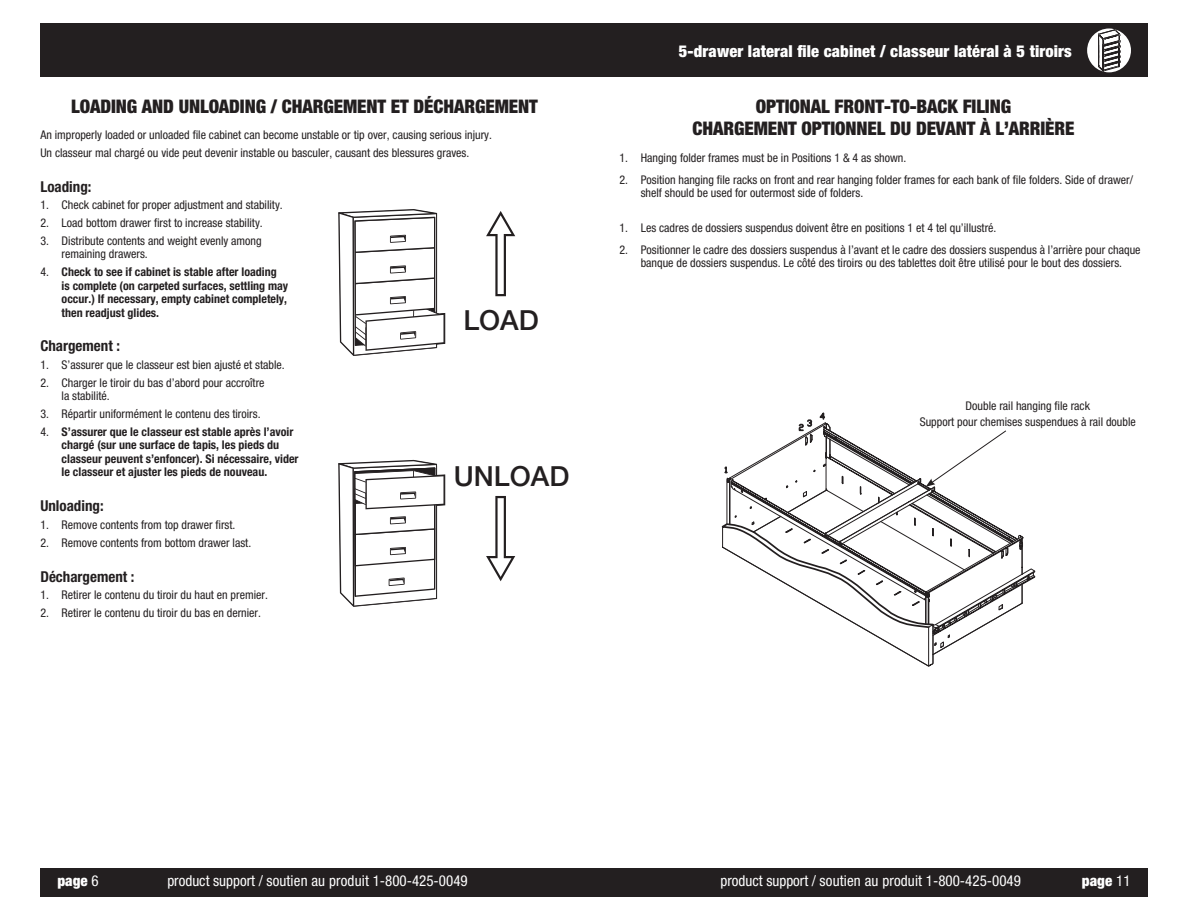
<style>
.page{position:relative;width:1188px;height:918px;background:#fff}
.page>*{position:absolute;margin:0;border:0;box-sizing:border-box;transform-origin:0 0}
.t1{font:500 27.75px "Helvetica Neue";color:#231f20}
.t2{font:900 condensed 18.75px "Helvetica Neue";letter-spacing:-.005em;color:#231f20}
.t3{font:900 condensed 16.5px "Helvetica Neue";letter-spacing:.01em;color:#fff}
.t4{font:condensed 15px "Helvetica Neue";color:#fff}
.t5{font:700 condensed 15px "Helvetica Neue";color:#231f20}
.t6{font:900 condensed 15px "Helvetica Neue";color:#fff}
.t7{font:condensed 12px/13.5px "Helvetica Neue";color:#231f20}
.t8{font:700 condensed 12px/13.5px "Helvetica Neue";color:#231f20}
.s1{font-weight:400}
</style>
<div class="page">
<div style="left:594px;top:23px;width:554px;height:54px;background:#231f20"></div>
<div style="left:1087px;top:28px;width:44px;height:44px;background:#fff;border-radius:50%"></div>
<div style="left:40px;top:868px;width:554px;height:28px;background:#231f20"></div>
<div style="left:594px;top:868px;width:554px;height:28px;background:#231f20"></div>
<div style="left:40px;top:23px;width:554px;height:54px;background:#231f20"></div>
<svg style="left:1098px;top:30px;width:22px;height:41px"></svg>
<svg style="left:486px;top:211px;width:29px;height:85px"></svg>
<svg style="left:338px;top:209px;width:107px;height:147px"></svg>
<svg style="left:486px;top:496px;width:29px;height:85px"></svg>
<svg style="left:338px;top:460px;width:107px;height:147px"></svg>
<svg style="left:721px;top:412px;width:315px;height:255px"></svg>
<h2 class="t2" style="left:71px;top:95px;width:20px">LOADING</h2>
<h2 class="t2" style="left:142px;top:95px;width:12px">AND</h2>
<h2 class="t2" style="left:179px;top:95px;width:21px">UNLOADING</h2>
<h2 class="t2" style="left:271px;top:95px;width:33px">/ CHARGEMENT</h2>
<h2 class="t2" style="left:391px;top:95px;width:34px">ET DÉCHARGEMENT</h2>
<p class="t7" style="left:40px;top:126px;width:453px;line-height:17.7px">An improperly loaded or unloaded file cabinet can become unstable or tip over, causing serious injury.<br>Un classeur mal chargé ou vide peut devenir instable ou basculer, causant des blessures graves.</p>
<p class="t5" style="left:40px;top:177px;width:53px">Loading:</p>
<p class="t7" style="left:40px;top:198px;width:244px">1. Check cabinet for proper adjustment and stability.</p>
<p class="t7" style="left:40px;top:216px;width:224px">2. Load bottom drawer first to increase stability.</p>
<p class="t7" style="left:62px;top:234px;width:202px;text-indent:-21px">3. Distribute contents and weight evenly among remaining drawers.</p>
<p class="t8" style="left:62px;top:265px;width:228px;text-indent:-21px"><span class="s1">4.</span> Check to see if cabinet is stable after loading<br>is complete (on carpeted surfaces, settling may occur.) If necessary, empty cabinet completely, then readjust glides.</p>
<p class="t5" style="left:40px;top:337px;width:81px">Chargement :</p>
<p class="t7" style="left:40px;top:358px;width:246px">1. S’assurer que le classeur est bien ajusté et stable.</p>
<p class="t7" style="left:62px;top:376px;width:204px;text-indent:-21px">2. Charger le tiroir du bas d’abord pour accroître la stabilité.</p>
<p class="t7" style="left:40px;top:407px;width:222px">3. Répartir uniformément le contenu des tiroirs.</p>
<p class="t8" style="left:62px;top:425px;width:238px;text-indent:-21px"><span class="s1">4.</span> S’assurer que le classeur est stable après l’avoir chargé (sur une surface de tapis, les pieds du classeur peuvent s’enfoncer). Si nécessaire, vider le classeur et ajuster les pieds de nouveau.</p>
<p class="t5" style="left:40px;top:497px;width:65px">Unloading:</p>
<p class="t7" style="left:40px;top:518px;width:197px">1. Remove contents from top drawer first.</p>
<p class="t7" style="left:40px;top:536px;width:212px">2. Remove contents from bottom drawer last.</p>
<p class="t5" style="left:40px;top:567px;width:96px">Déchargement :</p>
<p class="t7" style="left:40px;top:588px;width:229px">1. Retirer le contenu du tiroir du haut en premier.</p>
<p class="t7" style="left:40px;top:606px;width:222px">2. Retirer le contenu du tiroir du bas en dernier.</p>
<h1 class="t1" style="left:463px;top:304px;width:77px">LOAD</h1>
<h1 class="t1" style="left:454px;top:459px;width:117px">UNLOAD</h1>
<h3 class="t3" style="left:679px;top:41px;width:395px">5-DRAWER LATERAL FILE CABINET / CLASSEUR LATÉRAL À 5 TIROIRS</h3>
<h2 class="t2" style="left:756px;top:95px;width:21px">OPTIONAL</h2>
<h2 class="t2" style="left:835px;top:95px;width:20px">FRONT</h2>
<h2 class="t2" style="left:884px;top:95px;width:97px">-TO-BACK FILING</h2>
<h2 class="t2" style="left:693px;top:117px;width:22px">CHARGEMENT</h2>
<h2 class="t2" style="left:802px;top:117px;width:11px">OPTIONNEL</h2>
<h2 class="t2" style="left:890px;top:117px;width:37px">DU DEVANT</h2>
<h2 class="t2" style="left:980px;top:117px;width:39px">ÀL’ARRIÈRE</h2>
<p class="t7" style="left:620px;top:151px;width:288px">1. Hanging folder frames must be in Positions 1 &amp; 4 as shown.</p>
<p class="t7" style="left:641px;top:173px;width:494px;text-indent:-21px">2. Position hanging file racks on front and rear hanging folder frames for each bank of file folders. Side of drawer/ shelf should be used for outermost side of folders.</p>
<p class="t7" style="left:620px;top:221px;width:378px">1. Les cadres de dossiers suspendus doivent être en positions 1 et 4 tel qu’illustré.</p>
<p class="t7" style="left:620px;top:243px;width:523px;text-align:center">2. Positionner le cadre des dossiers suspendus à l’avant et le cadre des dossiers suspendus à l’arrière pour chaque banque de dossiers suspendus. Le côté des tiroirs ou des tablettes doit être utilisé pour le bout des dossiers.</p>
<p class="t7" style="left:920px;top:398px;width:218px;line-height:15.6px;text-align:center">Double rail hanging file rack<br>Support pour chemises suspendues à rail double</p>
<p class="t6" style="left:57px;top:872px;width:43px">PAGE <span class="s1">6</span></p>
<p class="t4" style="left:167px;top:872px;width:302px">product support / soutien au produit 1-800-425-0049</p>
<p class="t4" style="left:721px;top:872px;width:302px">product support / soutien au produit 1-800-425-0049</p>
<p class="t6" style="left:1082px;top:872px;width:50px">PAGE <span class="s1">11</span></p>
</div>
